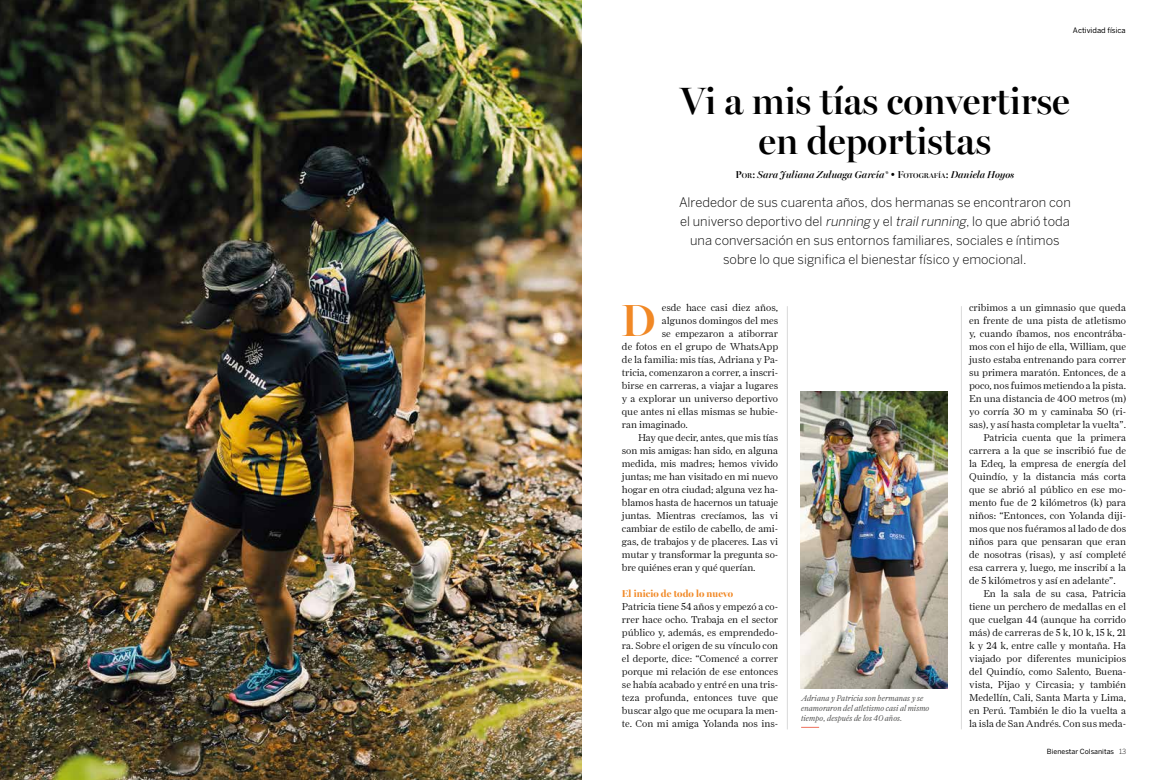
<style>
.page{position:relative;width:1163px;height:780px;background:#fff}
.page>*{position:absolute;margin:0;border:0;box-sizing:border-box;transform-origin:0 0}
.t1{font:600 45px "Miller Banner";color:#f18825}
.t2{font:600 38px/40px "Miller Banner";color:#000;text-align:center}
.t3{font:300 13px/19px "Benton Sans";color:#000;text-align:center}
.t4{font:300 10px/13px "Farnham Display";color:#000;text-align:justify}
.t5{font:italic 600 10px "Miller Banner";color:#000}
.t6{font:700 10px "Miller Banner";letter-spacing:.01em;color:#f18825}
.t7{font:italic 300 8.5px/10px "Farnham Display";color:#4a4a49}
.t8{font:7.5px "Benton Sans";color:#000}
.t9{font:7px "Benton Sans";color:#000}
.s1{font-style:normal}
.s2{font-style:normal;font-size:7px}
.s3{font-size:11px}
.s4{font-style:italic}
.s5{font-weight:300}
</style>
<div class="page">
<img style="left:0;top:0;width:581px;height:780px">
<hr style="left:787px;top:306px;width:1px;height:423px;background:#dadada">
<hr style="left:960px;top:306px;width:1px;height:423px;background:#dadada">
<img style="left:800px;top:391px;width:147px;height:297px">
<svg style="left:801px;top:727px;width:18px;height:1px"></svg>
<p class="t8" style="left:1072px;top:25px;width:54px">Actividad física</p>
<h2 class="t2" style="left:680px;top:81px;width:391px">Vi a mis tías convertirse en deportistas</h2>
<p class="t5" style="left:735px;top:169px;width:280px"><span class="s1">P</span><span class="s2">OR</span><span class="s1">:</span> Sara Juliana Zuluaga García* <span class="s3">•</span> <span class="s1">F</span><span class="s2">OTOGRAFÍA</span><span class="s1">:</span> Daniela Hoyos</p>
<p class="t3" style="left:679px;top:193px;width:393px">Alrededor de sus cuarenta años, dos hermanas se encontraron con el universo deportivo del <span class="s4">running</span> y el <span class="s4">trailrunning</span>, lo que abrió toda una conversación en sus entornos familiares, sociales e íntimos sobre lo que significa el bienestar físico y emocional.</p>
<p class="t4" style="left:661px;top:301px;width:118px">esde hace casi diez años,</p>
<p class="t4" style="left:661px;top:314px;width:118px">algunos domingos del mes</p>
<p class="t4" style="left:661px;top:327px;width:118px">se empezaron a atiborrar</p>
<p class="t4" style="left:622px;top:340px;width:158px">de fotos en el grupo de WhatsApp</p>
<p class="t4" style="left:622px;top:353px;width:158px">de la familia: mis tías, Adriana y Pa-</p>
<p class="t4" style="left:622px;top:366px;width:158px">tricia, comenzaron a correr, a inscri-</p>
<p class="t4" style="left:622px;top:379px;width:158px">birse en carreras, a viajar a lugares</p>
<p class="t4" style="left:622px;top:392px;width:158px">y a explorar un universo deportivo</p>
<p class="t4" style="left:622px;top:405px;width:158px">que antes ni ellas mismas se hubie-</p>
<p class="t4" style="left:622px;top:418px;width:67px">ran imaginado.</p>
<p class="t4" style="left:638px;top:431px;width:142px">Hay que decir, antes, que mis tías</p>
<p class="t4" style="left:622px;top:444px;width:158px">son mis amigas: han sido, en alguna</p>
<p class="t4" style="left:622px;top:457px;width:158px">medida, mis madres; hemos vivido</p>
<p class="t4" style="left:622px;top:470px;width:158px">juntas; me han visitado en mi nuevo</p>
<p class="t4" style="left:622px;top:483px;width:158px">hogar en otra ciudad; alguna vez ha-</p>
<p class="t4" style="left:622px;top:496px;width:158px">blamos hasta de hacernos un tatuaje</p>
<p class="t4" style="left:622px;top:509px;width:158px">juntas. Mientras crecíamos, las vi</p>
<p class="t4" style="left:622px;top:522px;width:158px">cambiar de estilo de cabello, de ami-</p>
<p class="t4" style="left:622px;top:535px;width:158px">gas, de trabajos y de placeres. Las vi</p>
<p class="t4" style="left:622px;top:548px;width:158px">mutar y transformar la pregunta so-</p>
<p class="t4" style="left:622px;top:561px;width:135px">bre quiénes eran y qué querían.</p>
<p class="t6" style="left:622px;top:588px;width:113px">El inicio de todo lo nuevo</p>
<p class="t4" style="left:622px;top:600px;width:158px">Patricia tiene 54 años y empezó a co&shy;rrer hace ocho. Trabaja en el sector público y, además, es emprendedo&shy;ra. Sobre el origen de su vínculo con el deporte, dice: “Comencé a correr porque mi relación de ese entonces se había acabado y entré en una tris&shy;teza profunda, entonces tuve que buscar algo que me ocupara la men&shy;te. Con mi amiga Yolanda nos ins-</p>
<h1 class="t1" style="left:620px;top:293px;width:36px">D</h1>
<p class="t7" style="left:801px;top:693px;width:130px">Adriana y Patricia son hermanas y se enamoraron del atletismo casi al mismo tiempo, después de los 40 años.</p>
<p class="t4" style="left:969px;top:301px;width:158px">cribimos a un gimnasio que queda</p>
<p class="t4" style="left:969px;top:314px;width:158px">en frente de una pista de atletismo</p>
<p class="t4" style="left:969px;top:327px;width:158px">y, cuando íbamos, nos encontrába-</p>
<p class="t4" style="left:969px;top:340px;width:158px">mos con el hijo de ella, William, que</p>
<p class="t4" style="left:969px;top:353px;width:158px">justo estaba entrenando para correr</p>
<p class="t4" style="left:969px;top:366px;width:158px">su primera maratón. Entonces, de a</p>
<p class="t4" style="left:969px;top:379px;width:158px">poco, nos fuimos metiendo a la pista.</p>
<p class="t4" style="left:969px;top:392px;width:158px">En una distancia de 400 metros (m)</p>
<p class="t4" style="left:969px;top:405px;width:158px">yo corría 30 m y caminaba 50 (ri-</p>
<p class="t4" style="left:969px;top:418px;width:158px">sas), y así hasta completar la vuelta”.</p>
<p class="t4" style="left:983px;top:431px;width:144px">Patricia cuenta que la primera</p>
<p class="t4" style="left:969px;top:444px;width:158px">carrera a la que se inscribió fue de</p>
<p class="t4" style="left:969px;top:457px;width:158px">la Edeq, la empresa de energía del</p>
<p class="t4" style="left:969px;top:470px;width:158px">Quindío, y la distancia más corta</p>
<p class="t4" style="left:969px;top:483px;width:158px">que se abrió al público en ese mo-</p>
<p class="t4" style="left:969px;top:496px;width:158px">mento fue de 2 kilómetros (k) para</p>
<p class="t4" style="left:969px;top:509px;width:158px">niños: “Entonces, con Yolanda diji-</p>
<p class="t4" style="left:969px;top:522px;width:158px">mos que nos fuéramos al lado de dos</p>
<p class="t4" style="left:969px;top:535px;width:158px">niños para que pensaran que eran</p>
<p class="t4" style="left:969px;top:548px;width:158px">de nosotras (risas), y así completé</p>
<p class="t4" style="left:969px;top:561px;width:158px">esa carrera y, luego, me inscribí a la</p>
<p class="t4" style="left:969px;top:574px;width:148px">de 5 kilómetros y así en adelante”.</p>
<p class="t4" style="left:983px;top:587px;width:144px">En la sala de su casa, Patricia</p>
<p class="t4" style="left:969px;top:600px;width:158px">tiene un perchero de medallas en el</p>
<p class="t4" style="left:969px;top:613px;width:158px">que cuelgan 44 (aunque ha corrido</p>
<p class="t4" style="left:969px;top:626px;width:158px">más) de carreras de 5 k, 10 k, 15 k, 21</p>
<p class="t4" style="left:969px;top:639px;width:158px">k y 24 k, entre calle y montaña. Ha</p>
<p class="t4" style="left:969px;top:652px;width:158px">viajado por diferentes municipios</p>
<p class="t4" style="left:969px;top:665px;width:158px">del Quindío, como Salento, Buena-</p>
<p class="t4" style="left:969px;top:678px;width:158px">vista, Pijao y Circasia; y también</p>
<p class="t4" style="left:969px;top:691px;width:158px">Medellín, Cali, Santa Marta y Lima,</p>
<p class="t4" style="left:969px;top:704px;width:158px">en Perú. También le dio la vuelta a</p>
<p class="t4" style="left:969px;top:717px;width:158px">la isla de San Andrés. Con sus meda-</p>
<p class="t9" style="left:1046px;top:747px;width:81px">Bienestar Colsanitas <span class="s5">13</span></p>
</div>
